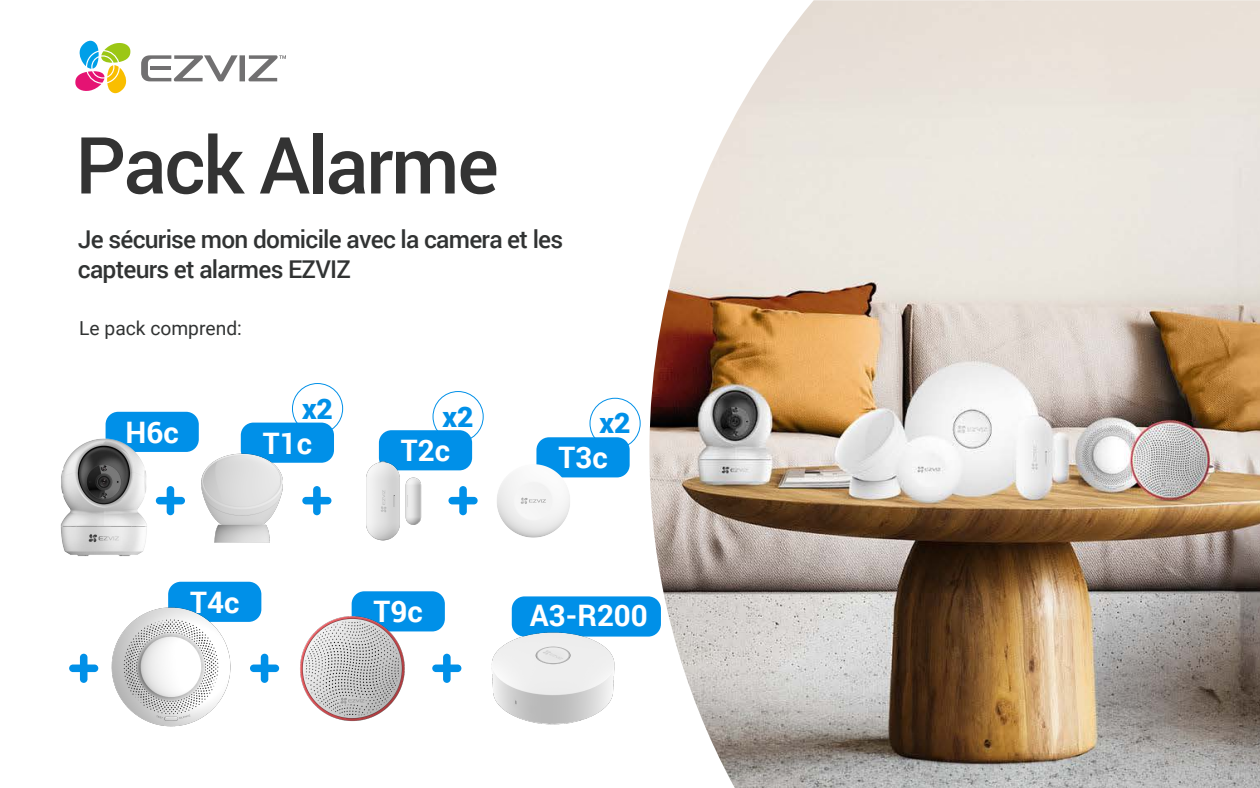
<style>
.page{position:relative;width:1260px;height:788px;background:#fff}
.page>*{position:absolute;margin:0;border:0;box-sizing:border-box;transform-origin:0 0}
.t1{font:500 78.75px "Roboto";letter-spacing:-.03em;color:#333}
.t2{font:700 29.57px "Roboto";color:#fff}
.t3{font:900 28.26px "Roboto";color:#0090e8}
.t4{font:500 24.5px/29.4px "Roboto";letter-spacing:-.03em;color:#313333}
.t5{font:19.25px "Roboto";color:#313333}
</style>
<div class="page">
<svg style="left:75px;top:41px;width:56px;height:52px"></svg>
<svg style="left:141px;top:55px;width:145px;height:26px"></svg>
<img style="left:649px;top:0;width:611px;height:788px">
<img style="left:60px;top:450px;width:202px;height:158px">
<img style="left:75px;top:394px;width:374px;height:206px">
<div style="left:512px;top:596px;width:149px;height:40px;background:#0090e8;border-radius:13px"></div>
<img style="left:209px;top:415px;width:275px;height:174px">
<div style="left:590px;top:398px;width:51px;height:51px;border:1px solid #0090e8;border-radius:50%"></div>
<div style="left:536px;top:437px;width:94px;height:40px;background:#0090e8;border-radius:13px"></div>
<img style="left:475px;top:435px;width:117px;height:116px">
<div style="left:168px;top:581px;width:93px;height:41px;background:#0090e8;border-radius:13px"></div>
<img style="left:64px;top:604px;width:171px;height:123px">
<div style="left:352px;top:591px;width:93px;height:40px;background:#0090e8;border-radius:13px"></div>
<img style="left:235px;top:608px;width:227px;height:113px">
<svg style="left:156px;top:486px;width:29px;height:29px"></svg>
<svg style="left:302px;top:486px;width:29px;height:29px"></svg>
<svg style="left:448px;top:486px;width:30px;height:29px"></svg>
<svg style="left:250px;top:653px;width:29px;height:29px"></svg>
<svg style="left:69px;top:653px;width:29px;height:29px"></svg>
<svg style="left:432px;top:653px;width:29px;height:29px"></svg>
<img style="left:491px;top:603px;width:146px;height:122px">
<h1 class="t1" style="left:75px;top:110px;width:425px">Pack Alarme</h1>
<p class="t4" style="left:78px;top:224px;width:487px">Je sécurise mon domicile avec la camera et les capteurs et alarmes EZVIZ</p>
<p class="t5" style="left:79px;top:314px;width:164px">Le pack comprend:</p>
<p class="t2" style="left:126px;top:411px;width:55px">H6c</p>
<p class="t3" style="left:302px;top:388px;width:32px">x2</p>
<p class="t2" style="left:263px;top:422px;width:51px">T1c</p>
<p class="t3" style="left:443px;top:396px;width:32px">x2</p>
<p class="t2" style="left:401px;top:429px;width:51px">T2c</p>
<p class="t2" style="left:190px;top:581px;width:51px">T4c</p>
<p class="t2" style="left:374px;top:590px;width:51px">T9c</p>
<p class="t3" style="left:600px;top:403px;width:32px">x2</p>
<p class="t2" style="left:558px;top:437px;width:51px">T3c</p>
<p class="t2" style="left:530px;top:594px;width:120px">A3-R200</p>
</div>
